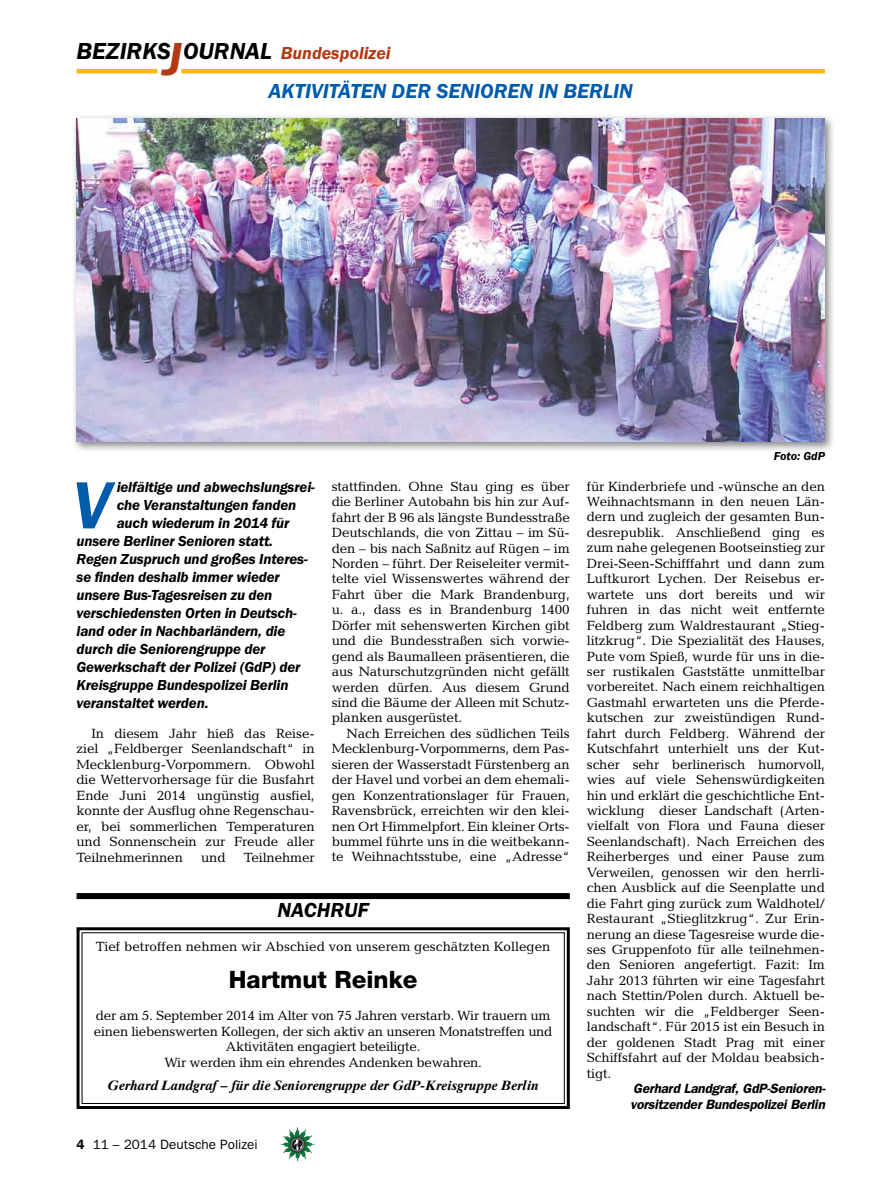
<style>
.page{position:relative;width:893px;height:1191px;background:#fff}
.page>*{position:absolute;margin:0;border:0;box-sizing:border-box;transform-origin:0 0}
.t1{font:italic 600 69px "Franklin Gothic Itc T";color:#005baa}
.t2{font:italic 600 24px "Franklin Gothic Itc T";color:#000}
.t3{font:800 24px "Helvetica Neue";color:#000}
.t4{font:italic 600 21px "Franklin Gothic Itc T";color:#005baa}
.t5{font:italic 600 21px "Franklin Gothic Itc T";color:#000}
.t6{font:italic 600 15px "Franklin Gothic Itc T";letter-spacing:-.01em;color:#000}
.t7{font:13.5px/15.5px "Candida";letter-spacing:-.01em;color:#000;text-align:justify}
.t8{font:italic 700 13.5px "Times Ten";color:#000}
.t9{font:italic 600 13.5px/15.5px "Franklin Gothic";letter-spacing:-.01em;color:#000}
.t10{font:13.5px "Franklin Gothic";color:#000}
.t11{font:italic 600 12px "Franklin Gothic Itc T";letter-spacing:-.005em;color:#000}
.s1{font-size:48px;color:#b33916}
.s2{font-size:18px;color:#b33916}
.s3{font-weight:600}
</style>
<div class="page">
<img style="left:281px;top:1128px;width:16px;height:24px">
<hr style="left:77px;top:69px;width:80px;height:4px;background:#fdb913">
<hr style="left:181px;top:69px;width:644px;height:4px;background:#fdb913">
<div style="left:77px;top:893px;width:493px;height:6px;background:#000"></div>
<svg style="left:76px;top:927px;width:494px;height:182px"></svg>
<div style="left:82px;top:932px;width:483px;height:172px;border:1px solid #000"></div>
<div style="left:71px;top:113px;width:765px;height:340px;background:#000;opacity:.5"></div>
<img style="left:77px;top:119px;width:748px;height:323px">
<h2 class="t2" style="left:77px;top:37px;width:316px">BEZIRKS<span class="s1">J</span>OURNAL <span class="s2">Bundespolizei</span></h2>
<h3 class="t4" style="left:269px;top:79px;width:366px">AKTIVITÄTEN DER SENIOREN IN BERLIN</h3>
<p class="t11" style="left:774px;top:449px;width:53px">Foto: GdP</p>
<h1 class="t1" style="left:73px;top:465px;width:39px">V</h1>
<p class="t6" style="left:117px;top:478px;width:200px">ielfältige und abwechslungsrei-</p>
<p class="t6" style="left:117px;top:496px;width:181px">che Veranstaltungen fanden</p>
<p class="t6" style="left:117px;top:514px;width:174px">auch wiederum in 2014 für</p>
<p class="t6" style="left:77px;top:532px;width:198px">unsere Berliner Senioren statt.</p>
<p class="t6" style="left:77px;top:550px;width:233px">Regen Zuspruch und großes Interes-</p>
<p class="t6" style="left:77px;top:568px;width:205px">se finden deshalb immer wieder</p>
<p class="t6" style="left:77px;top:586px;width:197px">unsere Bus-Tagesreisen zu den</p>
<p class="t6" style="left:77px;top:604px;width:222px">verschiedensten Orten in Deutsch-</p>
<p class="t6" style="left:77px;top:622px;width:210px">land oder in Nachbarländern, die</p>
<p class="t6" style="left:77px;top:640px;width:190px">durch die Seniorengruppe der</p>
<p class="t6" style="left:77px;top:658px;width:225px">Gewerkschaft der Polizei (GdP) der</p>
<p class="t6" style="left:77px;top:676px;width:214px">Kreisgruppe Bundespolizei Berlin</p>
<p class="t6" style="left:77px;top:694px;width:134px">veranstaltet werden.</p>
<p class="t7" style="left:77px;top:725px;width:240px;text-indent:15px">In diesem Jahr hieß das Reise&shy;ziel „Feldberger Seenlandschaft“ in Mecklenburg-Vorpommern. Obwohl die Wettervorhersage für die Busfahrt Ende Juni 2014 ungünstig ausfiel, konnte der Ausflug ohne Regenschau&shy;er, bei sommerlichen Temperaturen und Sonnenschein zur Freude aller Teilnehmerinnen</p>
<p class="t7" style="left:201px;top:849px;width:26px">und</p>
<p class="t7" style="left:244px;top:849px;width:72px">Teilnehmer</p>
<p class="t7" style="left:332px;top:478px;width:240px">stattfinden. Ohne Stau ging es über die Berliner Autobahn bis hin zur Auf&shy;fahrt der B 96 als längste Bundesstraße Deutschlands, die von Zittau – im Sü&shy;den – bis nach Saßnitz auf Rügen – im Norden – führt. Der Reiseleiter vermit&shy;telte viel Wissenswertes während der Fahrt über die Mark Brandenburg, u. a., dass es in Brandenburg 1400<br>Dörfer mit sehenswerten Kirchen gibt und die Bundesstraßen sich vorwie&shy;gend als Baumalleen präsentieren, die aus Naturschutzgründen nicht gefällt werden dürfen. Aus diesem Grund sind die Bäume der Alleen mit Schutz&shy;planken ausgerüstet.</p>
<p class="t7" style="left:332px;top:725px;width:240px;text-indent:15px">Nach Erreichen des südlichen Teils Mecklenburg-Vorpommerns, dem Pas&shy;sieren der Wasserstadt Fürstenberg an der Havel und vorbei an dem ehemali&shy;gen Konzentrationslager für Frauen, Ravensbrück, erreichten wir den klei&shy;nen Ort Himmelpfort. Ein kleiner Orts&shy;bummel führte uns in die weitbekann&shy;te Weihnachtsstube, eine „Adresse“</p>
<h3 class="t5" style="left:278px;top:898px;width:15px">nachruf</h3>
<p class="t7" style="left:96px;top:938px;width:456px">Tief betroffen nehmen wir Abschied von unserem geschätzten Kollegen</p>
<h2 class="t3" style="left:229px;top:965px;width:190px">Hartmut Reinke</h2>
<p class="t7" style="left:94px;top:1008px;width:460px;text-align:center">der am 5. September 2014 im Alter von 75 Jahren verstarb. Wir trauern um einen liebenswerten Kollegen, der sich aktiv an unseren Monatstreffen und Aktivitäten engagiert beteiligte.<br>Wir werden ihm ein ehrendes Andenken bewahren.</p>
<p class="t8" style="left:108px;top:1077px;width:433px">Gerhard Landgraf – für die Seniorengruppe der GdP-Kreisgruppe Berlin</p>
<p class="t10" style="left:77px;top:1136px;width:183px"><span class="s3">4</span> 11 – 2014 Deutsche Polizei</p>
<p class="t7" style="left:587px;top:478px;width:240px">für Kinderbriefe und -wünsche an den Weihnachtsmann in den neuen Län&shy;dern und zugleich der gesamten Bun&shy;desrepublik. Anschließend ging es zum nahe gelegenen Bootseinstieg zur Drei-Seen-Schifffahrt und dann zum Luftkurort Lychen. Der Reisebus er&shy;wartete uns dort bereits und wir fuhren in das nicht weit entfernte Feldberg zum Waldrestaurant „Stieg&shy;litzkrug“. Die Spezialität des Hauses, Pute vom Spieß, wurde für uns in die&shy;ser rustikalen Gaststätte unmittelbar vorbereitet. Nach einem reichhaltigen Gastmahl erwarteten uns die Pferde&shy;kutschen zur zweistündigen Rund&shy;fahrt durch Feldberg. Während der Kutschfahrt unterhielt uns der Kut&shy;scher sehr berlinerisch humorvoll, wies auf viele Sehenswürdigkeiten hin und erklärt die geschichtliche Ent&shy;wicklung dieser Landschaft (Arten&shy;vielfalt von Flora und Fauna dieser Seenlandschaft). Nach Erreichen des Reiherberges und einer Pause zum Verweilen, genossen wir den herrli&shy;chen Ausblick auf die Seenplatte und die Fahrt ging zurück zum Waldhotel/ Restaurant „Stieglitzkrug“. Zur Erin&shy;nerung an diese Tagesreise wurde die&shy;ses Gruppenfoto für alle teilnehmen&shy;den Senioren angefertigt. Fazit: Im Jahr 2013 führten wir eine Tagesfahrt nach Stettin/Polen durch. Aktuell be&shy;suchten wir die „Feldberger Seen&shy;landschaft“. Für 2015 ist ein Besuch in der goldenen Stadt Prag mit einer Schiffsfahrt auf der Moldau beabsich&shy;tigt.</p>
<p class="t9" style="left:630px;top:1080px;width:197px">Gerhard Landgraf, GdP-Senioren&shy;vorsitzender Bundespolizei Berlin</p>
</div>
